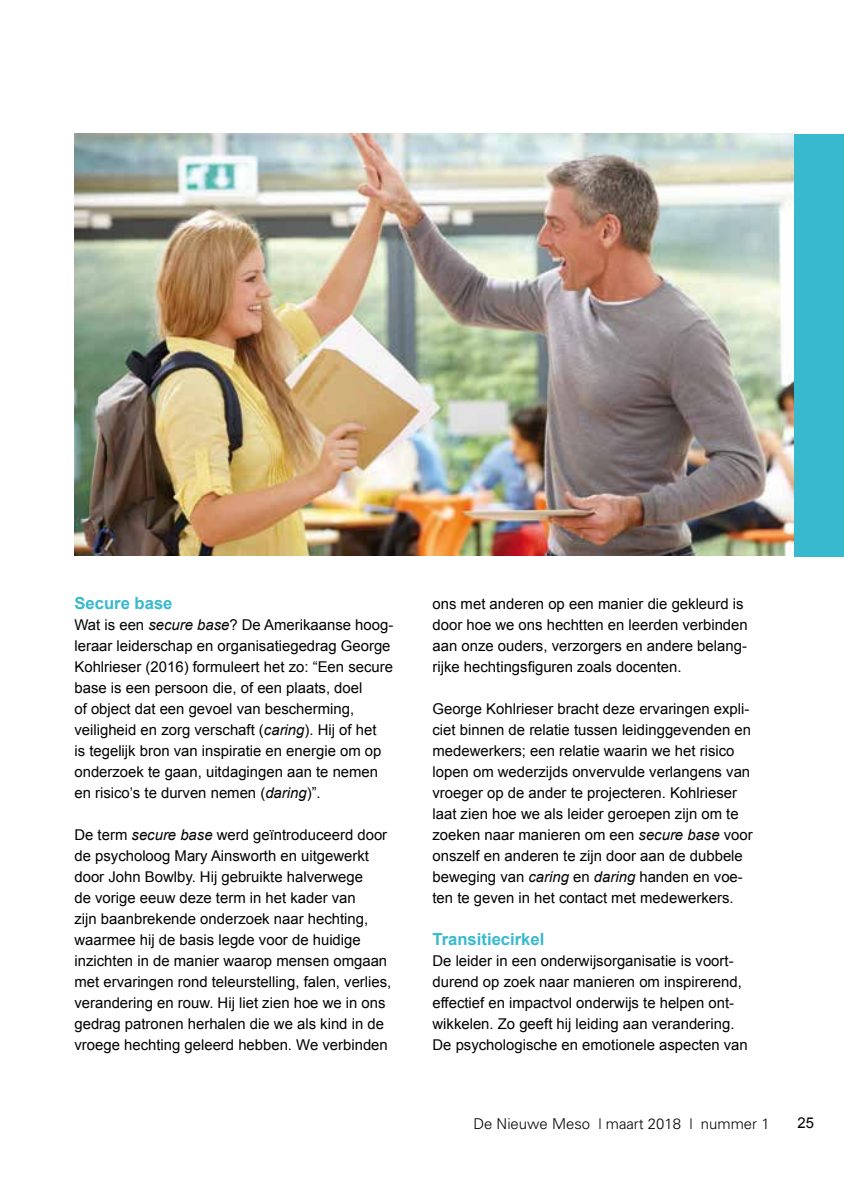
<style>
.page{position:relative;width:844px;height:1191px;background:#fff}
.page>*{position:absolute;margin:0;border:0;box-sizing:border-box;transform-origin:0 0}
.t1{font:700 16.62px "Arial";color:#38b9cd}
.t2{font:14.88px/21px "Arial";color:#000}
.t3{font:300 14.88px "Univers";color:#000}
.s1{font-style:italic}
</style>
<div class="page">
<img style="left:74px;top:134px;width:720px;height:422px">
<div style="left:794px;top:134px;width:49px;height:422px;background:#38b9cd"></div>
<p class="t1" style="left:74px;top:592px;width:99px">Secure base</p>
<p class="t2" style="left:74px;top:614px;width:320px">Wat is een <span class="s1">secure base</span>? De Amerikaanse hoog&shy;leraar leiderschap en organisatiegedrag George Kohlrieser (2016) formuleert het zo: “Een secure base is een persoon die, of een plaats, doel<br>of object dat een gevoel van bescherming, veiligheid en zorg verschaft (<span class="s1">caring</span>). Hij of het<br>is tegelijk bron van inspiratie en energie om op onderzoek te gaan, uitdagingen aan te nemen en risico’s te durven nemen (<span class="s1">daring</span>)”.</p>
<p class="t2" style="left:74px;top:824px;width:318px">De term <span class="s1">secure base</span> werd geïntroduceerd door de psycholoog Mary Ainsworth en uitgewerkt door John Bowlby. Hij gebruikte halverwege<br>de vorige eeuw deze term in het kader van<br>zijn baanbrekende onderzoek naar hechting, waarmee hij de basis legde voor de huidige inzichten in de manier waarop mensen omgaan met ervaringen rond teleurstelling, falen, verlies, verandering en rouw. Hij liet zien hoe we in ons gedrag patronen herhalen die we als kind in de vroege hechting geleerd hebben. We verbinden</p>
<p class="t2" style="left:432px;top:594px;width:317px">ons met anderen op een manier die gekleurd is door hoe we ons hechtten en leerden verbinden aan onze ouders, verzorgers en andere belang&shy;rijke hechtingsfiguren zoals docenten.</p>
<p class="t2" style="left:432px;top:699px;width:322px">George Kohlrieser bracht deze ervaringen expli&shy;ciet binnen de relatie tussen leidinggevenden en medewerkers; een relatie waarin we het risico lopen om wederzijds onvervulde verlangens van vroeger op de ander te projecteren. Kohlrieser laat zien hoe we als leider geroepen zijn om te zoeken naar manieren om een <span class="s1">secure base</span> voor onszelf en anderen te zijn door aan de dubbele beweging van <span class="s1">caring</span> en <span class="s1">daring</span> handen en voe&shy;ten te geven in het contact met medewerkers.</p>
<p class="t1" style="left:432px;top:928px;width:113px">Transitiecirkel</p>
<p class="t2" style="left:432px;top:950px;width:317px">De leider in een onderwijsorganisatie is voort&shy;durend op zoek naar manieren om inspirerend, effectief en impactvol onderwijs te helpen ont&shy;wikkelen. Zo geeft hij leiding aan verandering.<br>De psychologische en emotionele aspecten van</p>
<p class="t3" style="left:473px;top:1114px;width:297px">De Nieuwe Meso | maart 2018 | nummer 1</p>
<p class="t2" style="left:797px;top:1112px;width:18px">25</p>
</div>
